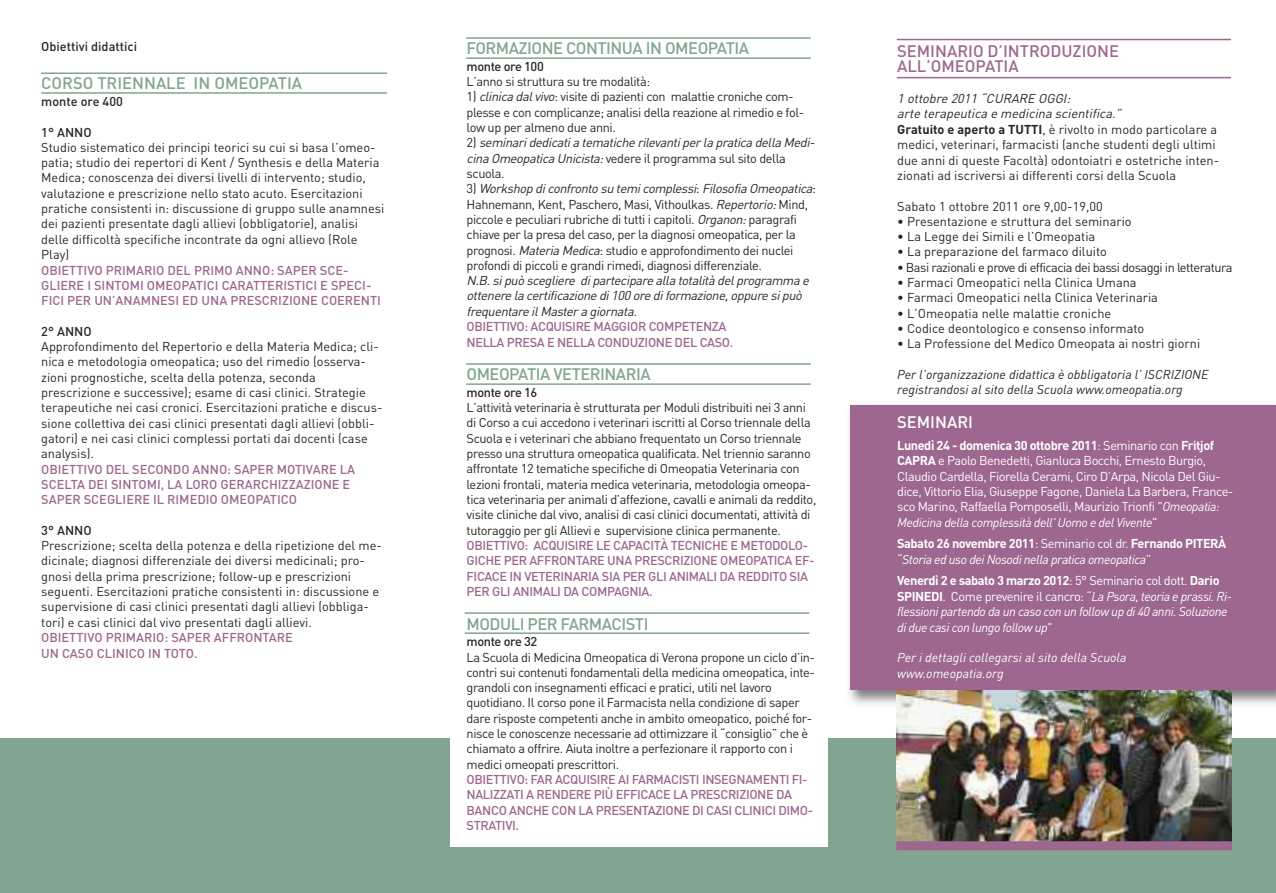
<style>
.page{position:relative;width:1276px;height:893px;background:#fff}
.page>*{position:absolute;margin:0;border:0;box-sizing:border-box;transform-origin:0 0}
.t1{font:500 16.5px "DIN";letter-spacing:-.03em;color:#81a591}
.t2{font:500 16.5px/15px "DIN";color:#9d6790}
.t3{font:500 16.5px "DIN";color:#81a591}
.t4{font:500 16.5px "DIN";color:#fff}
.t5{font:12.75px/15.3px "DIN";letter-spacing:-.015em;color:#272627}
.t6{font:500 12.75px/15.3px "DIN";letter-spacing:-.03em;color:#9d6790}
.t7{font:12.75px/15.5px "DIN";letter-spacing:-.035em;color:#fff}
.t8{font:500 12.75px/15.3px "DIN";color:#9d6790}
.t9{font:italic 12.75px/15.5px "DIN";letter-spacing:-.035em;color:#fff}
.t10{font:italic 12.75px/15.3px "DIN";color:#272627}
.t11{font:italic 12.75px/15.5px "DIN";color:#272627}
.t12{font:12.75px "DIN";letter-spacing:-.04em;color:#272627}
.t13{font:italic 12.75px/15.5px "DIN";color:#fff}
.t14{font:500 12.75px "DIN";color:#272627}
.t15{font:500 12.75px "DIN";letter-spacing:-.03em;color:#272627}
.s1{font-style:italic}
.s2{font-weight:700}
.s3{font-weight:700;font-style:normal}
.s4{font-style:normal}
</style>
<div class="page">
<div style="left:850px;top:405px;width:426px;height:285px;background:#9d6790"></div>
<div style="left:0;top:739px;width:1276px;height:154px;background:#81a591"></div>
<div style="left:450px;top:716px;width:377px;height:130px;background:#fff"></div>
<hr style="left:41px;top:92px;width:346px;height:2px;background:#81a591">
<hr style="left:466px;top:37px;width:345px;height:2px;background:#81a591">
<hr style="left:466px;top:57px;width:345px;height:2px;background:#81a591">
<hr style="left:897px;top:39px;width:334px;height:1px;background:#9d6790">
<hr style="left:897px;top:77px;width:334px;height:1px;background:#9d6790">
<hr style="left:466px;top:363px;width:345px;height:2px;background:#81a591">
<hr style="left:466px;top:383px;width:345px;height:2px;background:#81a591">
<hr style="left:465px;top:612px;width:344px;height:2px;background:#81a591">
<hr style="left:465px;top:632px;width:344px;height:2px;background:#81a591">
<hr style="left:41px;top:72px;width:346px;height:2px;background:#81a591">
<img style="left:897px;top:690px;width:334px;height:151px">
<div style="left:896px;top:841px;width:336px;height:9px;background:#9d6790"></div>
<p class="t14" style="left:41px;top:39px;width:97px">Obiettivi didattici</p>
<p class="t3" style="left:41px;top:74px;width:262px">CORSO TRIENNALE IN OMEOPATIA</p>
<p class="t14" style="left:41px;top:94px;width:83px">monte ore 400</p>
<p class="t14" style="left:41px;top:125px;width:52px">1° ANNO</p>
<p class="t5" style="left:41px;top:140px;width:345px">Studio sistematico dei principi teorici su cui si basa l’omeo&shy;patia; studio dei repertori di Kent / Synthesis e della Materia Medica; conoscenza dei diversi livelli di intervento; studio, valutazione e prescrizione nello stato acuto. Esercitazioni pratiche consistenti in: discussione di gruppo sulle anamnesi dei pazienti presentate dagli allievi (obbligatorie), analisi delle difficoltà specifiche incontrate da ogni allievo (Role Play)</p>
<p class="t8" style="left:41px;top:263px;width:341px">OBIETTIVO PRIMARIO DEL PRIMO ANNO: SAPER SCE-<br>GLIERE I SINTOMI OMEOPATICI CARATTERISTICI E SPECI-<br>FICI PER UN’ANAMNESI ED UNA PRESCRIZIONE COERENTI</p>
<p class="t14" style="left:41px;top:324px;width:52px">2° ANNO</p>
<p class="t5" style="left:41px;top:339px;width:343px">Approfondimento del Repertorio e della Materia Medica; cli&shy;nica e metodologia omeopatica; uso del rimedio (osserva&shy;zioni prognostiche, scelta della potenza, seconda prescrizione e successive); esame di casi clinici. Strategie terapeutiche nei casi cronici. Esercitazioni pratiche e discus&shy;sione collettiva dei casi clinici presentati dagli allievi (obbli&shy;gatori) e nei casi clinici complessi portati dai docenti (case analysis).</p>
<p class="t8" style="left:41px;top:462px;width:315px">OBIETTIVO DEL SECONDO ANNO: SAPER MOTIVARE LA<br>SCELTA DEI SINTOMI, LA LORO GERARCHIZZAZIONE E<br>SAPER SCEGLIERE IL RIMEDIO OMEOPATICO</p>
<p class="t14" style="left:41px;top:523px;width:52px">3° ANNO</p>
<p class="t5" style="left:41px;top:538px;width:342px">Prescrizione; scelta della potenza e della ripetizione del me&shy;dicinale; diagnosi differenziale dei diversi medicinali; pro&shy;gnosi della prima prescrizione; follow-up e prescrizioni seguenti. Esercitazioni pratiche consistenti in: discussione e supervisione di casi clinici presentati dagli allievi (obbliga&shy;tori) e casi clinici dal vivo presentati dagli allievi.</p>
<p class="t8" style="left:41px;top:630px;width:253px">OBIETTIVO PRIMARIO: SAPER AFFRONTARE<br>UN CASO CLINICO IN TOTO.</p>
<p class="t1" style="left:466px;top:39px;width:284px">FORMAZIONE CONTINUA IN OMEOPATIA</p>
<p class="t15" style="left:466px;top:59px;width:79px">monte ore 100</p>
<p class="t5" style="left:466px;top:74px;width:185px">L’anno si struttura su tre modalità:</p>
<p class="t5" style="left:466px;top:89px;width:352px">1) <span class="s1">clinicadalvivo</span>: visite di pazienti con malattie croniche com&shy;plesse e con complicanze; analisi della reazione al rimedio e fol&shy;low up per almeno due anni.<br>2 ) <span class="s1">seminari dedicati a tematiche rilevanti per la pratica della Medi&shy;cinaOmeopaticaUnicista:</span>vedere il programma sul sito della scuola.<br>3 ) <span class="s1">Workshop di confronto su temi complessi</span>: <span class="s1">Filosofia Omeopatica</span>:<br>Hahnemann, Kent, Paschero, Masi, Vithoulkas. <span class="s1">Repertorio:</span>Mind, piccole e peculiari rubriche di tutti i capitoli. <span class="s1">Organon:</span>paragrafi chiave per la presa del caso, per la diagnosi omeopatica, per la prognosi. <span class="s1">MateriaMedica</span>: studio e approfondimento dei nuclei profondi di piccoli e grandi rimedi, diagnosi differenziale.</p>
<p class="t10" style="left:466px;top:273px;width:346px">N.B. si può scegliere di partecipare alla totalità del programma e ottenere la certificazione di 100 ore di formazione, oppure si può frequentare il Master a giornata.</p>
<p class="t6" style="left:466px;top:319px;width:268px">OBIETTIVO: ACQUISIRE MAGGIOR COMPETENZA<br>NELLA PRESA E NELLA CONDUZIONE DEL CASO.</p>
<p class="t1" style="left:466px;top:365px;width:186px">OMEOPATIA VETERINARIA</p>
<p class="t15" style="left:466px;top:385px;width:72px">monte ore 16</p>
<p class="t5" style="left:466px;top:400px;width:351px">L’attività veterinaria è strutturata per Moduli distribuiti nei 3 anni di Corso a cui accedono i veterinari iscritti al Corso triennale della Scuola e i veterinari che abbiano frequentato un Corso triennale presso una struttura omeopatica qualificata. Nel triennio saranno affrontate 12 tematiche specifiche di Omeopatia Veterinaria con lezioni frontali, materia medica veterinaria, metodologia omeopa&shy;tica veterinaria per animali d’affezione, cavalli e animali da reddito, visite cliniche dal vivo, analisi di casi clinici documentati, attività di tutoraggio per gli Allievi e supervisione clinica permanente.</p>
<p class="t6" style="left:466px;top:538px;width:350px">OBIETTIVO: ACQUISIRE LE CAPACITÀ TECNICHE E METODOLO-GICHE PER AFFRONTARE UNA PRESCRIZIONE OMEOPATICA EF-FICACE IN VETERINARIA SIA PER GLI ANIMALI DA REDDITO SIA PER GLI ANIMALI DA COMPAGNIA.</p>
<p class="t1" style="left:466px;top:614px;width:183px">MODULI PER FARMACISTI</p>
<p class="t15" style="left:466px;top:635px;width:72px">monte ore 32</p>
<p class="t5" style="left:466px;top:649px;width:350px">La Scuola di Medicina Omeopatica di Verona propone un ciclo d’in&shy;contri sui contenuti fondamentali della medicina omeopatica, inte&shy;grandoli con insegnamenti efficaci e pratici, utili nel lavoro quotidiano. Il corso pone il Farmacista nella condizione di saper dare risposte competenti anche in ambito omeopatico, poiché for&shy;nisce le conoscenze necessarie ad ottimizzare il “consiglio” che è chiamato a offrire. Aiuta inoltre a perfezionare il rapporto con i medici omeopati prescrittori.</p>
<p class="t6" style="left:466px;top:772px;width:348px">OBIETTIVO: FAR ACQUISIRE AI FARMACISTI INSEGNAMENTI FI-NALIZZATI A RENDERE PIÙ EFFICACE LA PRESCRIZIONE DA BANCO ANCHE CON LA PRESENTAZIONE DI CASI CLINICI DIMO-STRATIVI.</p>
<p class="t2" style="left:897px;top:44px;width:223px">SEMINARIO D’INTRODUZIONE<br>ALL’OMEOPATIA</p>
<p class="t5" style="left:897px;top:91px;width:323px"><span class="s1">1 ottobre 2011 “CURARE OGGI:<br>arte terapeutica e medicina scientifica.”<br></span><span class="s2">Gratuito e aperto a TUTTI</span>, è rivolto in modo particolare a medici, veterinari, farmacisti (anche studenti degli ultimi due anni di queste Facoltà) odontoiatri e ostetriche inten&shy;zionati ad iscriversi ai differenti corsi della Scuola</p>
<p class="t5" style="left:897px;top:198px;width:207px">Sabato 1 ottobre 2011 ore 9,00-19,00</p>
<p class="t5" style="left:897px;top:214px;width:236px">• Presentazione e struttura del seminario</p>
<p class="t5" style="left:897px;top:229px;width:200px">• La Legge dei Simili e l’Omeopatia</p>
<p class="t5" style="left:897px;top:244px;width:211px">• La preparazione del farmaco diluito</p>
<p class="t12" style="left:897px;top:260px;width:337px">• Basi razionali e prove di efficacia dei bassi dosaggi in letteratura</p>
<p class="t5" style="left:897px;top:275px;width:241px">• Farmaci Omeopatici nella Clinica Umana</p>
<p class="t5" style="left:897px;top:290px;width:262px">• Farmaci Omeopatici nella Clinica Veterinaria</p>
<p class="t5" style="left:897px;top:306px;width:215px">• L’Omeopatia nelle malattie croniche</p>
<p class="t5" style="left:897px;top:321px;width:249px">• Codice deontologico e consenso informato</p>
<p class="t5" style="left:897px;top:336px;width:305px">• La Professione del Medico Omeopata ai nostri giorni</p>
<p class="t11" style="left:897px;top:366px;width:313px">Per l’organizzazione didattica è obbligatoria l’ ISCRIZIONE registrandosi al sito della Scuola www.omeopatia.org</p>
<p class="t4" style="left:897px;top:413px;width:77px">SEMINARI</p>
<p class="t7" style="left:897px;top:437px;width:338px"><span class="s2">Lunedì 24 - domenica 30 ottobre 2011</span>: Seminario con <span class="s2">Fritjof CAPRA</span> e Paolo Benedetti, Gianluca Bocchi, Ernesto Burgio, Claudio Cardella, Fiorella Cerami, Ciro D’Arpa, Nicola Del Giu&shy;dice, Vittorio Elia, Giuseppe Fagone, Daniela La Barbera, France&shy;sco Marino, Raffaella Pomposelli, Maurizio Trionfi "<span class="s1">Omeopatia:<br>Medicina della complessità dell' Uomo e del Vivente</span>"</p>
<p class="t9" style="left:897px;top:536px;width:331px"><span class="s3">Sabato 26 novembre 2011</span><span class="s4">: Seminario col dr.</span> <span class="s3">Fernando PITERÀ </span><span class="s4">“</span>Storia ed uso dei Nosodi nella pratica omeopatica<span class="s4">”</span></p>
<p class="t9" style="left:897px;top:573px;width:336px"><span class="s3">Venerdì 2 e sabato 3 marzo 2012</span><span class="s4">: 5° Seminario col dott.</span> <span class="s3">Dario SPINEDI</span><span class="s4">. Come prevenire il cancro: “</span>La Psora, teoria e prassi. Ri&shy;flessioni partendo da un caso con un follow up di 40 anni. Soluzione di due casi con lungo follow up<span class="s4">"</span></p>
<p class="t13" style="left:897px;top:650px;width:231px">Per i dettagli collegarsi al sito della Scuola www.omeopatia.org</p>
</div>
